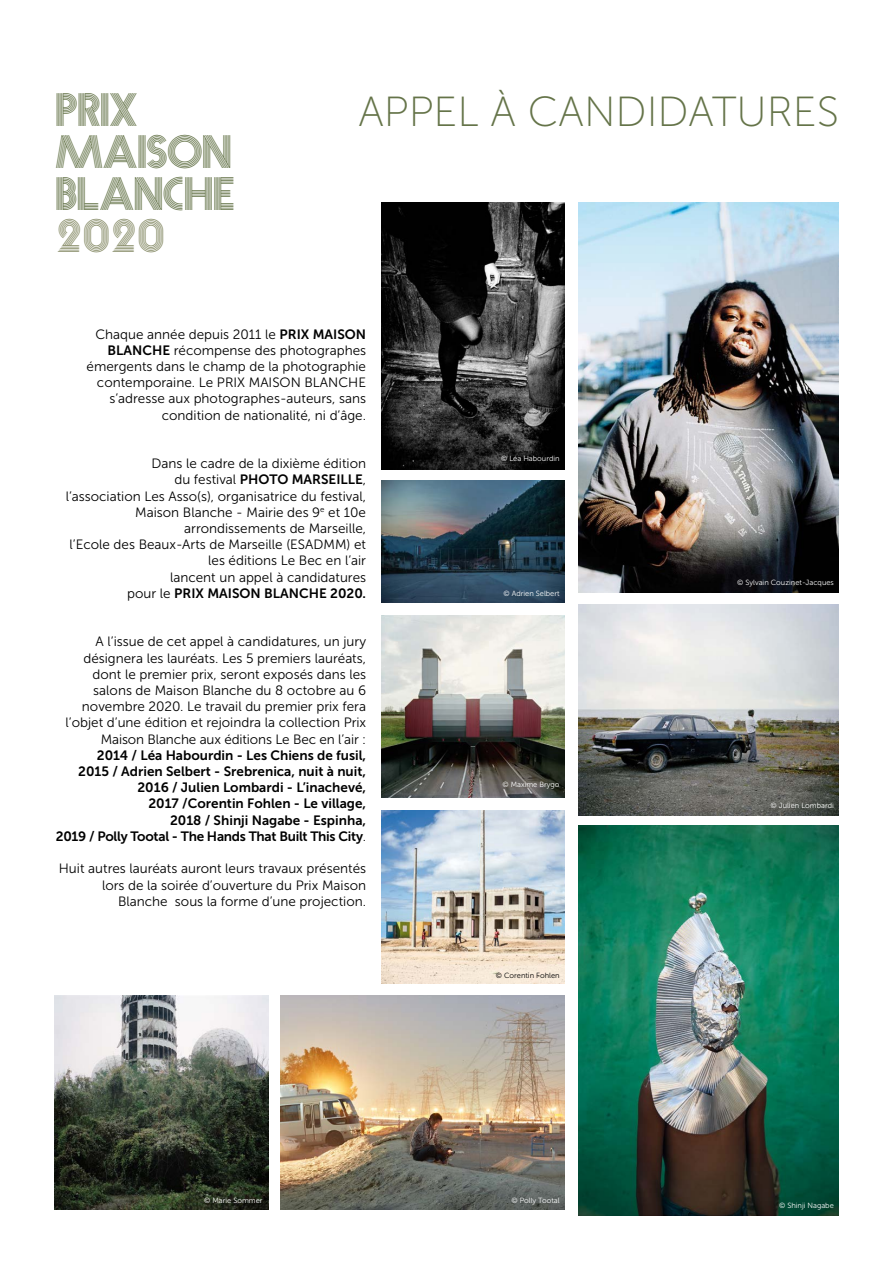
<style>
.page{position:relative;width:893px;height:1263px;background:#fff}
.page>*{position:absolute;margin:0;border:0;box-sizing:border-box;transform-origin:0 0}
.t1{font:42px "Museo Sans 100";color:#657449}
.t2{font:42px/42px "Prisma";color:#657449}
.t3{font:42px "Prisma";color:#868b66}
.t4{font:13.5px/16.2px "Museo Sans 300";color:#000;text-align:right}
.t5{font:13.5px/16.2px "Museo Sans 700";color:#000;text-align:right}
.t6{font:7.5px "Museo Sans 300";color:#fff}
.t7{font:7.5px "Museo Sans 300";color:#000}
.s1{font-family:"Museo Sans 700"}
.s2{font-family:"Museo Sans 300"}
</style>
<div class="page">
<img style="left:382px;top:615px;width:182px;height:183px">
<img style="left:54px;top:996px;width:214px;height:214px">
<img style="left:281px;top:996px;width:283px;height:214px">
<img style="left:382px;top:481px;width:182px;height:122px">
<img style="left:382px;top:810px;width:182px;height:173px">
<img style="left:579px;top:203px;width:260px;height:390px">
<img style="left:382px;top:203px;width:182px;height:266px">
<img style="left:579px;top:604px;width:260px;height:211px">
<img style="left:579px;top:826px;width:260px;height:390px">
<h1 class="t2" style="left:54px;top:87px;width:84px">PRIX</h1>
<h1 class="t1" style="left:358px;top:90px;width:482px">APPEL À CANDIDATURES</h1>
<h1 class="t2" style="left:54px;top:129px;width:181px">MAISON<br>BLANCHE</h1>
<h1 class="t3" style="left:54px;top:205px;width:111px">2020</h1>
<p class="t4" style="left:87px;top:326px;width:281px">Chaque année depuis 2011 le <span class="s1">PRIX MAISON BLANCHE</span> récompense des photographes émergents dans le champ de la photographie contemporaine. Le PRIX MAISON BLANCHE s’adresse aux photographes-auteurs, sans condition de nationalité, ni d’âge.</p>
<p class="t4" style="left:151px;top:456px;width:216px">Dans le cadre de la dixième édition</p>
<p class="t5" style="left:174px;top:472px;width:193px"><span class="s2">du festival</span> PHOTO MARSEILLE<span class="s2">,</span></p>
<p class="t4" style="left:66px;top:488px;width:302px">l’association Les Asso(s), organisatrice du festival, Maison Blanche - Mairie des 9<sup>e</sup> et 10e arrondissements de Marseille,<br>l’Ecole des Beaux-Arts de Marseille (ESADMM) et les éditions Le Bec en l’air<br>lancent un appel à candidatures</p>
<p class="t5" style="left:127px;top:585px;width:241px"><span class="s2">pour le</span> PRIX MAISON BLANCHE 2020.</p>
<p class="t4" style="left:66px;top:634px;width:302px">A l’issue de cet appel à candidatures, un jury désignera les lauréats. Les 5 premiers lauréats, dont le premier prix, seront exposés dans les salons de Maison Blanche du 8 octobre au 6 novembre 2020. Le travail du premier prix fera l’objet d’une édition et rejoindra la collection Prix Maison Blanche aux éditions Le Bec en l’air :</p>
<p class="t5" style="left:56px;top:747px;width:312px">2014 / Léa Habourdin - Les Chiens de fusil,<br>2015 / Adrien Selbert - Srebrenica, nuit à nuit, 2016 / Julien Lombardi - L’inachevé,<br>2017 /Corentin Fohlen - Le village,<br>2018 / Shinji Nagabe - Espinha,<br>2019 / Polly Tootal - The Hands That Built This City<span class="s2">.</span></p>
<p class="t4" style="left:59px;top:861px;width:309px">Huit autres lauréats auront leurs travaux présentés lors de la soirée d’ouverture du Prix Maison<br>Blanche sous la forme d’une projection.</p>
<p class="t6" style="left:501px;top:455px;width:60px">© Léa Habourdin</p>
<p class="t6" style="left:503px;top:590px;width:58px">© Adrien Selbert</p>
<p class="t6" style="left:502px;top:780px;width:59px">© Maxime Brygo</p>
<p class="t7" style="left:496px;top:971px;width:65px">© Corentin Fohlen</p>
<p class="t6" style="left:204px;top:1196px;width:60px">© Marie Sommer</p>
<p class="t6" style="left:511px;top:1196px;width:50px">© Polly Tootal</p>
<p class="t6" style="left:737px;top:578px;width:98px">© Sylvain Couzinet-Jacques</p>
<p class="t6" style="left:770px;top:801px;width:65px">© Julien Lombardi</p>
<p class="t6" style="left:779px;top:1201px;width:56px">© Shinji Nagabe</p>
</div>
